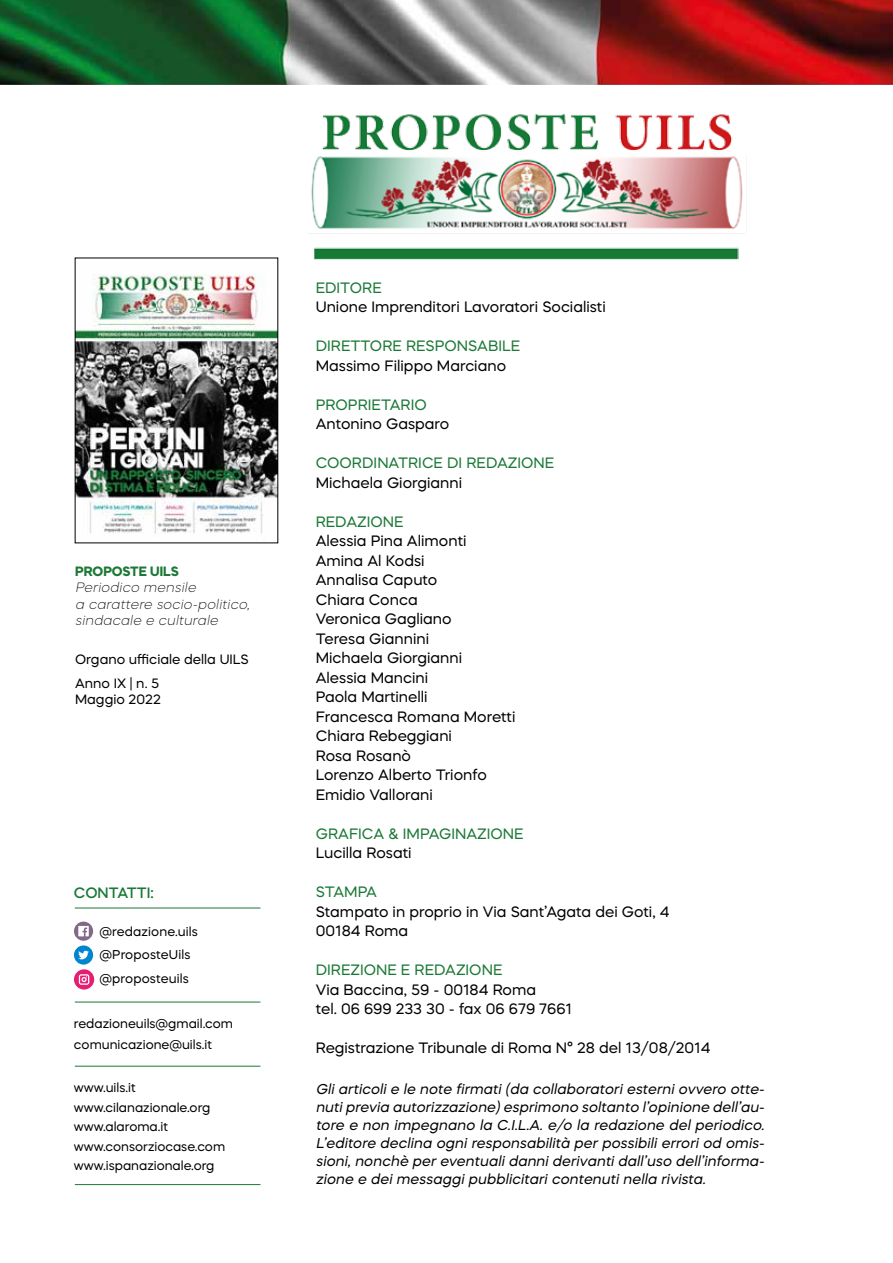
<style>
.page{position:relative;width:893px;height:1263px;background:#fff}
.page>*{position:absolute;margin:0;border:0;box-sizing:border-box;transform-origin:0 0}
.t1{font:15px/19.5px "Mazzard H";color:#000}
.t2{font:15px "Mazzard H";color:#1b7836}
.t3{font:500 15px "Mazzard H";color:#1b7836}
.t4{font:italic 14.25px/18px "Mazzard H";color:#000;text-align:justify}
.t5{font:italic 200 13.5px/16.2px "Mazzard H";color:#000}
.t6{font:13.5px/24px "Mazzard H";color:#000}
.t7{font:700 13.5px "Mazzard H";color:#1b7836}
.t8{font:12.75px/19.5px "Mazzard H";color:#000}
</style>
<div class="page">
<img style="left:0;top:0;width:893px;height:84px">
<img style="left:77px;top:274px;width:199px;height:260px">
<div style="left:75px;top:258px;width:203px;height:285px;border:1px solid #000"></div>
<hr style="left:75px;top:1002px;width:185px;height:1px;background:#1b7836">
<hr style="left:75px;top:908px;width:185px;height:1px;background:#1b7836">
<hr style="left:75px;top:1066px;width:185px;height:1px;background:#1b7836">
<hr style="left:75px;top:1184px;width:185px;height:1px;background:#1b7836">
<svg style="left:74px;top:921px;width:19px;height:20px"></svg>
<svg style="left:78px;top:926px;width:11px;height:10px"></svg>
<div style="left:74px;top:945px;width:19px;height:19px;background:#0086ce;border-radius:50%"></div>
<svg style="left:78px;top:950px;width:11px;height:9px"></svg>
<svg style="left:74px;top:969px;width:20px;height:20px"></svg>
<svg style="left:79px;top:974px;width:10px;height:11px"></svg>
<img style="left:308px;top:114px;width:437px;height:146px">
<p class="t7" style="left:75px;top:562px;width:105px">PROPOSTE UILS</p>
<p class="t5" style="left:75px;top:579px;width:179px">Periodico mensile<br>a carattere socio-politico, sindacale e culturale</p>
<p class="t6" style="left:75px;top:647px;width:175px">Organo ufficiale della UILS<br>Anno IX | n. 5</p>
<p class="t6" style="left:75px;top:687px;width:87px">Maggio 2022</p>
<p class="t3" style="left:74px;top:883px;width:81px">CONTATTI:</p>
<p class="t8" style="left:99px;top:920px;width:100px;line-height:23.2px">@redazione.uils @ProposteUils @proposteuils</p>
<p class="t8" style="left:74px;top:1012px;width:161px;line-height:21px">redazioneuils@gmail.com comunicazione@uils.it</p>
<p class="t8" style="left:74px;top:1078px;width:153px">www.uils.it www.cilanazionale.org www.alaroma.it www.consorziocase.com www.ispanazionale.org</p>
<p class="t2" style="left:316px;top:278px;width:67px">EDITORE</p>
<p class="t1" style="left:316px;top:297px;width:292px">Unione Imprenditori Lavoratori Socialisti</p>
<p class="t2" style="left:316px;top:337px;width:206px">DIRETTORE RESPONSABILE</p>
<p class="t1" style="left:316px;top:356px;width:192px">Massimo Filippo Marciano</p>
<p class="t2" style="left:316px;top:395px;width:112px">PROPRIETARIO</p>
<p class="t1" style="left:316px;top:414px;width:135px">Antonino Gasparo</p>
<p class="t2" style="left:316px;top:454px;width:240px">COORDINATRICE DI REDAZIONE</p>
<p class="t1" style="left:316px;top:473px;width:148px">Michaela Giorgianni</p>
<p class="t2" style="left:316px;top:512px;width:89px">REDAZIONE</p>
<p class="t1" style="left:316px;top:531px;width:201px">Alessia Pina Alimonti<br>Amina Al Kodsi<br>Annalisa Caputo<br>Chiara Conca<br>Veronica Gagliano<br>Teresa Giannini<br>Michaela Giorgianni<br>Alessia Mancini<br>Paola Martinelli<br>Francesca Romana Moretti<br>Chiara Rebeggiani<br>Rosa Rosanò<br>Lorenzo Alberto Trionfo<br>Emidio Vallorani</p>
<p class="t2" style="left:316px;top:824px;width:209px">GRAFICA &amp; IMPAGINAZIONE</p>
<p class="t1" style="left:316px;top:843px;width:97px">Lucilla Rosati</p>
<p class="t2" style="left:316px;top:883px;width:63px">STAMPA</p>
<p class="t1" style="left:316px;top:902px;width:355px">Stampato in proprio in Via Sant’Agata dei Goti, 4<br>00184 Roma</p>
<p class="t2" style="left:316px;top:961px;width:188px">DIREZIONE E REDAZIONE</p>
<p class="t1" style="left:316px;top:980px;width:258px">Via Baccina, 59 - 00184 Roma<br>tel. 06 699 233 30 - fax 06 679 7661</p>
<p class="t1" style="left:316px;top:1038px;width:396px">Registrazione Tribunale di Roma N° 28 del 13/08/2014</p>
<p class="t4" style="left:316px;top:1080px;width:453px">Gli articoli e le note firmati (da collaboratori esterni ovvero otte&shy;nutiprevia autorizzazione)esprimono soltanto l’opinione dell’au&shy;tore e non impegnano la C.I.L.A. e/o la redazione del periodico.<br>L’editore declina ogni responsabilità per possibili errori od omis&shy;sioni, nonchè per eventuali danni derivanti dall’uso dell’informa&shy;zione e dei messaggi pubblicitari contenuti nella rivista.</p>
</div>
